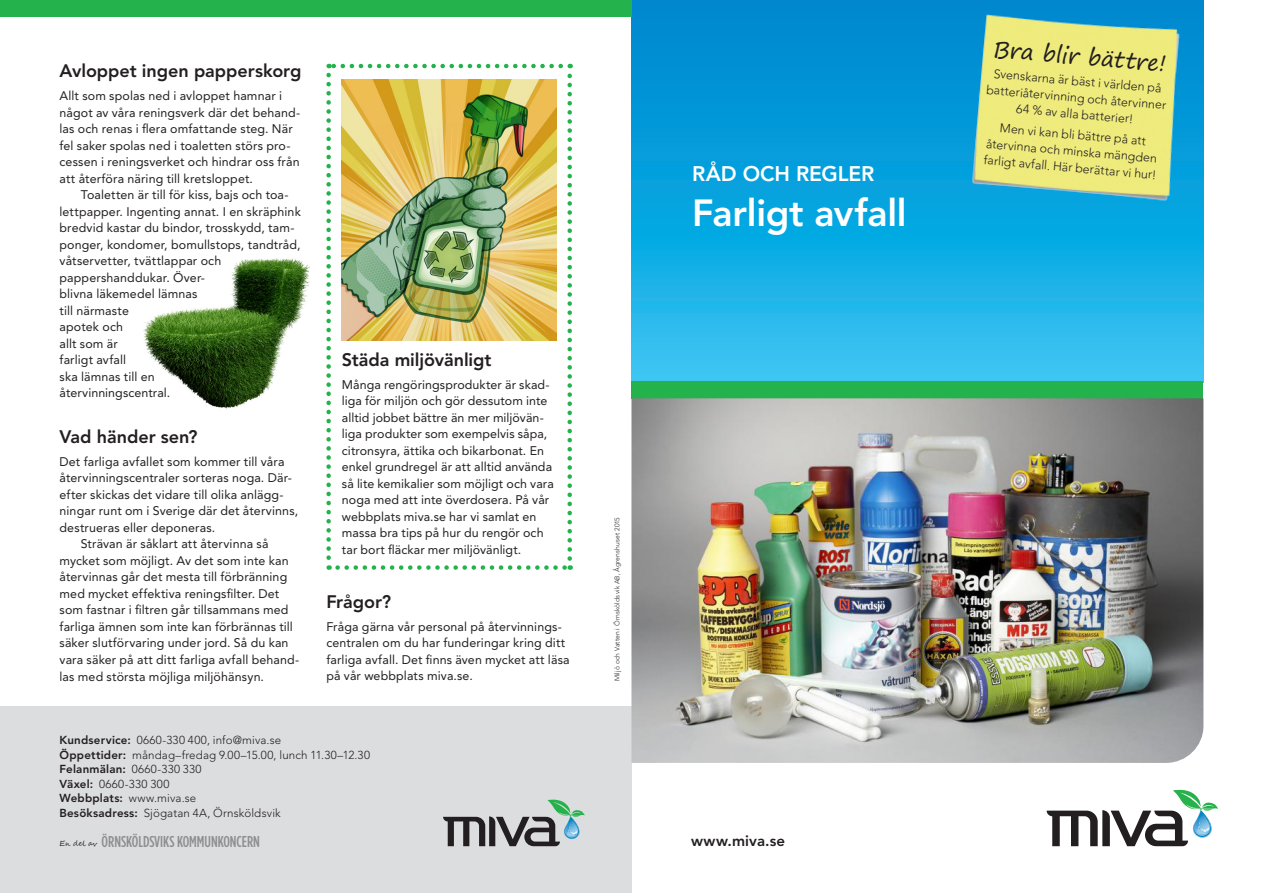
<style>
.page{position:relative;width:1263px;height:893px;background:#fff}
.page>*{position:absolute;margin:0;border:0;box-sizing:border-box;transform-origin:0 0}
.Rubrik___Framsida{font:800 37.5px "Avenir LT Std";letter-spacing:-.005em;color:#fff}
.t1{font:22.5px "Segoe Print";color:#231f20}
.Rubrik_0_-_Framsida{font:800 21px "Avenir LT Std";letter-spacing:-.005em;color:#fff}
.t2{font:800 18px "Avenir LT Std";color:#231f20}
.t3{font:500 15.75px "Gotham Condensed";color:#8d8f92}
.t4{font:800 15px "Avenir LT Std";letter-spacing:.01em;color:#231f20}
.Bröd{font:12.45px/16.5px "Avenir LT Std";letter-spacing:.01em;color:#231f20}
.Brödtext__första_sty{font:300 12.45px/16.5px "Avenir LT Std";color:#231f20;text-align:center}
.t5{font:300 11.55px "Avenir LT Std";letter-spacing:.015em;color:#231f20}
.t6{font:800 11.55px "Avenir LT Std";letter-spacing:.02em;color:#231f20}
.t7{font:300 11.55px "Avenir LT Std";letter-spacing:.035em;color:#231f20}
.t8{font:300 6.75px "Avenir LT Std";letter-spacing:.025em;color:#231f20}
.s1{font-weight:800}
.s2{font-weight:300}
.s3{font-family:"Segoe Script";font-weight:400;font-size:7.35px;color:#231f20}
</style>
<div class="page">
<svg style="left:631px;top:0;width:572px;height:381px;background:#12a8e1"></svg>
<svg style="left:1047px;top:790px;width:171px;height:56px"></svg>
<div style="left:631px;top:381px;width:572px;height:17px;background:#23b24b"></div>
<div style="left:0;top:707px;width:631px;height:186px;background:#dcdddf"></div>
<div style="left:0;top:0;width:631px;height:17px;background:#23b24b"></div>
<svg style="left:443px;top:800px;width:142px;height:46px"></svg>
<img style="left:631px;top:398px;width:572px;height:365px">
<svg style="left:326px;top:75px;width:5px;height:495px"></svg>
<svg style="left:338px;top:565px;width:233px;height:5px"></svg>
<svg style="left:567px;top:64px;width:5px;height:495px"></svg>
<svg style="left:329px;top:64px;width:232px;height:4px"></svg>
<img style="left:342px;top:79px;width:215px;height:262px">
<img style="left:144px;top:258px;width:166px;height:151px">
<img style="left:956px;top:0;width:243px;height:218px">
<h3 class="t2" style="left:60px;top:60px;width:244px">Avloppet ingen papperskorg</h3>
<p class="Bröd" style="left:60px;top:88px;width:242px">Allt som spolas ned i avloppet hamnar i något av våra reningsverk där det behand&shy;las och renas i flera omfattande steg. När fel saker spolas ned i toaletten störs pro&shy;cessen i reningsverket och hindrar oss från att återföra näring till kretsloppet.</p>
<p class="Bröd" style="left:60px;top:187px;width:243px;text-indent:21px">Toaletten är till för kiss, bajs och toa&shy;lettpapper. Ingenting annat. I en skräphink bredvid kastar du bindor, trosskydd, tam&shy;ponger, kondomer, bomullstops, tandtråd, våtservetter, tvättlappar och pappershanddukar. Över-<br>blivna läkemedel lämnas<br>till närmaste<br>apotek och<br>allt som är<br>farligt avfall<br>ska lämnas till en<br>återvinningscentral.</p>
<h3 class="t2" style="left:60px;top:426px;width:140px">Vad händer sen?</h3>
<p class="Bröd" style="left:60px;top:453px;width:240px">Det farliga avfallet som kommer till våra återvinningscentraler sorteras noga. Där&shy;efter skickas det vidare till olika anlägg&shy;ningar runt om i Sverige där det återvinns, destrueras eller deponeras.</p>
<p class="Bröd" style="left:60px;top:536px;width:241px;text-indent:21px">Strävan är såklart att återvinna så mycket som möjligt. Av det som inte kan återvinnas går det mesta till förbränning med mycket effektiva reningsfilter. Det som fastnar i filtren går tillsammans med farliga ämnen som inte kan förbrännas till säker slutförvaring under jord. Så du kan vara säker på att ditt farliga avfall behand&shy;las med största möjliga miljöhänsyn.</p>
<h3 class="t2" style="left:342px;top:349px;width:151px">Städa miljövänligt</h3>
<p class="Bröd" style="left:342px;top:376px;width:213px">Många rengöringsprodukter är skad&shy;liga för miljön och gör dessutom inte alltid jobbet bättre än mer miljövän&shy;liga produkter som exempelvis såpa, citronsyra, ättika och bikarbonat. En enkel grundregel är att alltid använda så lite kemikalier som möjligt och vara noga med att inte överdosera. På vår webbplats miva.se har vi samlat en massa bra tips på hur du rengör och tar bort fläckar mer miljövänligt.</p>
<h3 class="t2" style="left:326px;top:591px;width:66px">Frågor?</h3>
<p class="Bröd" style="left:326px;top:618px;width:245px">Fråga gärna vår personal på återvinnings&shy;centralen om du har funderingar kring ditt farliga avfall. Det finns även mycket att läsa på vår webbplats miva.se.</p>
<p class="t5" style="left:60px;top:733px;width:223px"><span class="s1">Kundservice:</span> 0660-330 400, info@miva.se</p>
<p class="t5" style="left:60px;top:748px;width:312px"><span class="s1">Öppettider:</span> måndag–fredag 9.00–15.00, lunch 11.30–12.30</p>
<p class="t6" style="left:60px;top:762px;width:144px">Felanmälan: <span class="s2">0660-330 330</span></p>
<p class="t7" style="left:60px;top:777px;width:111px"><span class="s1">Växel:</span> 0660-330 300</p>
<p class="t5" style="left:60px;top:792px;width:138px"><span class="s1">Webbplats:</span> www.miva.se</p>
<p class="t5" style="left:60px;top:806px;width:223px"><span class="s1">Besöksadress:</span> Sjögatan 4A, Örnsköldsvik</p>
<p class="t3" style="left:60px;top:832px;width:202px"><span class="s3">En del av</span> ÖRNSKÖLDSVIKS KOMMUNKONCERN</p>
<p class="t8" style="left:613px;top:681px;width:166px;rotate:-90deg">Miljö och Vatten i Örnsköldsvik AB, Ågrenshuset 2015</p>
<p class="Rubrik_0_-_Framsida" style="left:692px;top:161px;width:184px">RÅD OCH REGLER</p>
<p class="Rubrik___Framsida" style="left:692px;top:190px;width:216px">Farligt avfall</p>
<p class="t4" style="left:691px;top:832px;width:96px">www.miva.se</p>
<p class="t1" style="left:995px;top:29px;width:175px;rotate:5deg">Bra blir bättre!</p>
<p class="Brödtext__första_sty" style="left:989px;top:65px;width:182px;rotate:5deg">Svenskarna är bäst i världen på batteriåtervinning och återvinner<br>64 % av alla batterier!</p>
<p class="Brödtext__första_sty" style="left:987px;top:119px;width:175px;rotate:5deg">Men vi kan bli bättre på att återvinna och minska mängden farligt avfall. Här berättar vi hur!</p>
</div>
